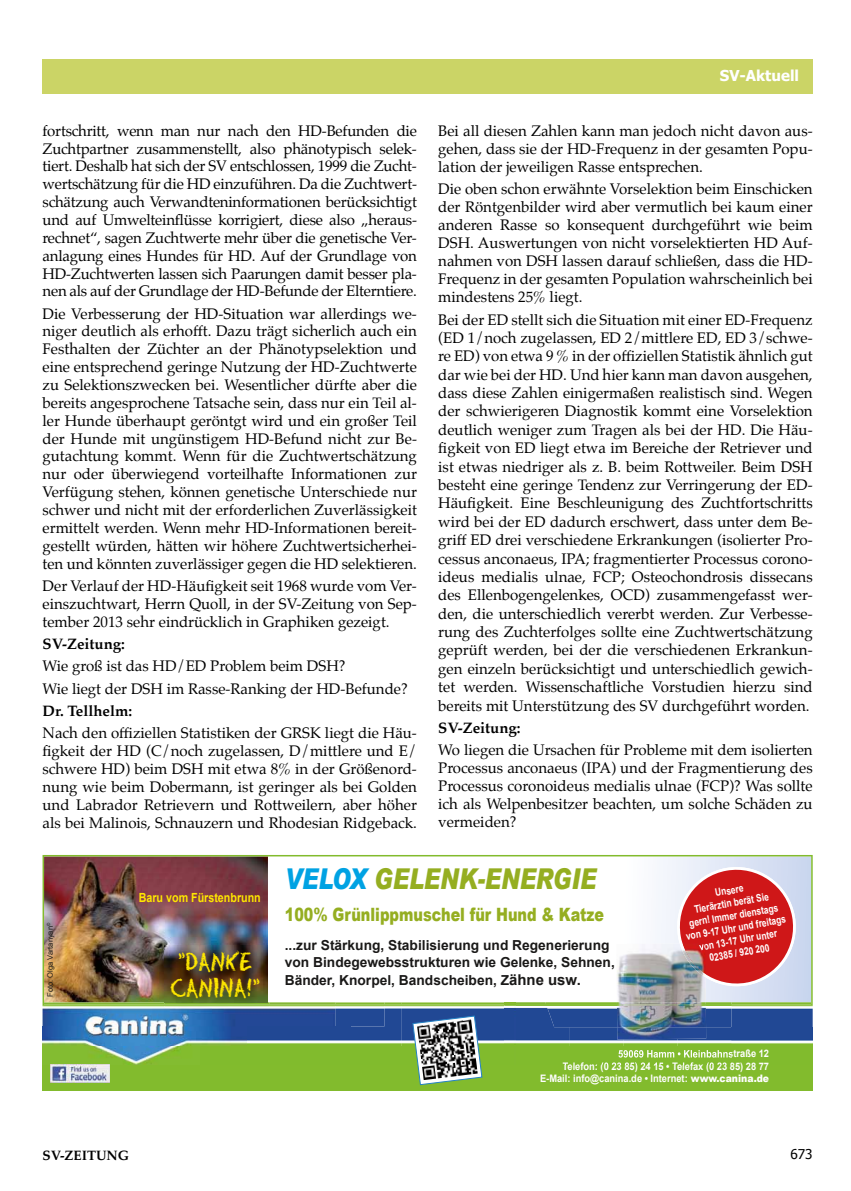
<style>
.page{position:relative;width:851px;height:1191px;background:#fff}
.page>*{position:absolute;margin:0;border:0;box-sizing:border-box;transform-origin:0 0}
.t1{font:italic 900 28.65px "Arial";color:#95ae21;scale:.78 1}
.t2{font:27.15px/26.1px "Eraser Dust";color:#ffe800;scale:.81 1}
.t3{font:900 18.3px "Arial";color:#95ae21;scale:.78 1}
.t4{font:15px/17.9px "Palatino";color:#000;text-align:justify}
.t5{font:700 15px "Palatino";color:#000}
.t6{font:700 15px "Tahoma";color:#fff}
.t7{font:700 13.8px/16.5px "Arial";color:#1a1918}
.t8{font:700 13.5px "Palatino";color:#000}
.t9{font:13.5px "Tahoma";color:#000}
.t10{font:700 12.6px "Arial";color:#ffe800;scale:.85 1}
.t11{font:700 10.5px/12.6px "Arial";color:#fff;text-align:center;scale:.8 1}
.t12{font:700 10.35px/12.5px "Arial";color:#fdfdfd;text-align:right;scale:.9 1}
.t13{font:7.5px "Arial";color:#1a1918}
.s1{color:#00a2e3}
.s2{font-size:14.85px}
.s3{font-weight:900}
</style>
<div class="page">
<div style="left:43px;top:60px;width:769px;height:34px;background:#cbd466"></div>
<div style="left:43px;top:1046px;width:769px;height:45px;background:#82bb2d"></div>
<img style="left:43px;top:1026px;width:307px;height:20px">
<img style="left:350px;top:1005px;width:154px;height:41px">
<img style="left:43px;top:1005px;width:341px;height:21px">
<img style="left:89px;top:1046px;width:586px;height:18px">
<img style="left:731px;top:1005px;width:81px;height:53px">
<img style="left:731px;top:1050px;width:37px;height:7px">
<svg style="left:412px;top:1015px;width:70px;height:70px"></svg>
<img style="left:417px;top:1019px;width:60px;height:61px">
<img style="left:51px;top:1064px;width:58px;height:18px">
<img style="left:165px;top:1005px;width:104px;height:2px">
<img style="left:43px;top:855px;width:769px;height:150px">
<img style="left:706px;top:1002px;width:25px;height:25px">
<img style="left:516px;top:1002px;width:100px;height:2px">
<svg style="left:504px;top:1002px;width:12px;height:2px"></svg>
<img style="left:504px;top:1005px;width:10px;height:59px">
<img style="left:514px;top:1005px;width:55px;height:41px">
<img style="left:569px;top:1027px;width:54px;height:19px">
<img style="left:623px;top:1039px;width:54px;height:7px">
<img style="left:677px;top:1027px;width:54px;height:31px">
<img style="left:546px;top:1005px;width:70px;height:22px">
<svg style="left:514px;top:1046px;width:2px;height:18px"></svg>
<img style="left:618px;top:1050px;width:113px;height:7px">
<img style="left:562px;top:1062px;width:169px;height:2px">
<img style="left:504px;top:1004px;width:227px;height:1px">
<img style="left:616px;top:943px;width:90px;height:96px">
<svg style="left:672px;top:862px;width:128px;height:129px;background:#d36469"></svg>
<img style="left:679px;top:943px;width:26px;height:34px">
<p class="t4" style="left:43px;top:122px;width:376px">fortschritt, wenn man nur nach den HD-Befunden die Zuchtpartner zusammenstellt, also phänotypisch selek&shy;tiert. Deshalb hat sich der SV entschlossen, 1999 die Zucht&shy;wertschätzung für die HD einzuführen. Da die Zuchtwert&shy;schätzung auch Verwandteninformationen berücksichtigt und auf Umwelteinflüsse korrigiert, diese also „heraus&shy;rechnet“, sagen Zuchtwerte mehr über die genetische Ver&shy;anlagung eines Hundes für HD. Auf der Grundlage von HD-Zuchtwerten lassen sich Paarungen damit besser pla&shy;nen als auf der Grundlage der HD-Befunde der Elterntiere.</p>
<p class="t4" style="left:43px;top:304px;width:376px">Die Verbesserung der HD-Situation war allerdings we&shy;niger deutlich als erhofft. Dazu trägt sicherlich auch ein Festhalten der Züchter an der Phänotypselektion und eine entsprechend geringe Nutzung der HD-Zuchtwerte zu Selektionszwecken bei. Wesentlicher dürfte aber die bereits angesprochene Tatsache sein, dass nur ein Teil al&shy;ler Hunde überhaupt geröntgt wird und ein großer Teil der Hunde mit ungünstigem HD-Befund nicht zur Be&shy;gutachtung kommt. Wenn für die Zuchtwertschätzung nur oder überwiegend vorteilhafte Informationen zur Verfügung stehen, können genetische Unterschiede nur schwer und nicht mit der erforderlichen Zuverlässigkeit ermittelt werden. Wenn mehr HD-Informationen bereit&shy;gestellt würden, hätten wir höhere Zuchtwertsicherhei&shy;ten und könnten zuverlässiger gegen die HD selektieren.</p>
<p class="t4" style="left:43px;top:576px;width:376px">Der Verlauf der HD-Häufigkeit seit 1968 wurde vom Ver&shy;einszuchtwart, Herrn Quoll, in der SV-Zeitung von Sep&shy;tember 2013 sehr eindrücklich in Graphiken gezeigt.</p>
<p class="t5" style="left:43px;top:631px;width:84px">SV-Zeitung:</p>
<p class="t4" style="left:43px;top:655px;width:366px;line-height:22.2px">Wie groß ist das HD/ED Problem beim DSH?<br>Wie liegt der DSH im Rasse-Ranking der HD-Befunde?</p>
<p class="t5" style="left:43px;top:698px;width:91px">Dr. Tellhelm:</p>
<p class="t4" style="left:43px;top:724px;width:376px">Nach den offiziellen Statistiken der GRSK liegt die Häu&shy;figkeit der HD (C/noch zugelassen, D/mittlere und E/ schwere HD) beim DSH mit etwa 8% in der Größenord&shy;nung wie beim Dobermann, ist geringer als bei Golden und Labrador Retrievern und Rottweilern, aber höher als bei Malinois, Schnauzern und Rhodesian Ridgeback.</p>
<p class="t6" style="left:719px;top:66px;width:81px">SV-Aktuell</p>
<p class="t4" style="left:438px;top:121px;width:376px">Bei all diesen Zahlen kann man jedoch nicht davon aus&shy;gehen, dass sie der HD-Frequenz in der gesamten Popu&shy;lation der jeweiligen Rasse entsprechen.</p>
<p class="t4" style="left:438px;top:180px;width:376px">Die oben schon erwähnte Vorselektion beim Einschicken der Röntgenbilder wird aber vermutlich bei kaum einer anderen Rasse so konsequent durchgeführt wie beim DSH. Auswertungen von nicht vorselektierten HD Auf&shy;nahmen von DSH lassen darauf schließen, dass die HD-Frequenz in der gesamten Population wahrscheinlich bei mindestens 25% liegt.</p>
<p class="t4" style="left:438px;top:310px;width:376px;line-height:18.3px">Bei der ED stellt sich die Situation mit einer ED-Frequenz (ED 1/noch zugelassen, ED 2/mittlere ED, ED 3/schwe&shy;re ED) von etwa 9 % in der offiziellen Statistik ähnlich gut dar wie bei der HD. Und hier kann man davon ausgehen, dass diese Zahlen einigermaßen realistisch sind. Wegen der schwierigeren Diagnostik kommt eine Vorselektion deutlich weniger zum Tragen als bei der HD. Die Häu&shy;figkeit von ED liegt etwa im Bereiche der Retriever und ist etwas niedriger als z. B. beim Rottweiler. Beim DSH besteht eine geringe Tendenz zur Verringerung der ED-Häufigkeit. Eine Beschleunigung des Zuchtfortschritts wird bei der ED dadurch erschwert, dass unter dem Be&shy;griff ED drei verschiedene Erkrankungen (isolierter Pro&shy;cessus anconaeus, IPA; fragmentierter Processus corono&shy;ideus medialis ulnae, FCP; Osteochondrosis dissecans des Ellenbogengelenkes, OCD) zusammengefasst wer&shy;den, die unterschiedlich vererbt werden. Zur Verbesse&shy;rung des Zuchterfolges sollte eine Zuchtwertschätzung geprüft werden, bei der die verschiedenen Erkrankun&shy;gen einzeln berücksichtigt und unterschiedlich gewich&shy;tet werden. Wissenschaftliche Vorstudien hierzu sind bereits mit Unterstützung des SV durchgeführt worden.</p>
<p class="t5" style="left:438px;top:715px;width:84px">SV-Zeitung:</p>
<p class="t4" style="left:438px;top:741px;width:376px">Wo liegen die Ursachen für Probleme mit dem isolierten Processus anconaeus (IPA) und der Fragmentierung des Processus coronoideus medialis ulnae (FCP)? Was sollte ich als Welpenbesitzer beachten, um solche Schäden zu vermeiden?</p>
<p class="t13" style="left:45px;top:997px;width:75px;rotate:-90deg">Foto: Olga Vartanyan<sup>©</sup></p>
<p class="t10" style="left:139px;top:889px;width:145px">Baru vom Fürstenbrunn</p>
<h2 class="t2" style="left:170px;top:947px;width:112px">”DANKE<br>CANINA!”</h2>
<h1 class="t1" style="left:285px;top:861px;width:401px"><span class="s1">VELOX</span> GELENK-ENERGIE</h1>
<p class="t3" style="left:285px;top:900px;width:410px">100% Grünlippmuschel für Hund &amp; Katze</p>
<p class="t7" style="left:285px;top:937px;width:331px">...zur Stärkung, Stabilisierung und Regenerierung von Bindegewebsstrukturen wie Gelenke, Sehnen,</p>
<p class="t7" style="left:285px;top:972px;width:297px">Bänder, Knorpel, Bandscheiben, Z<span class="s2">ähne usw.</span></p>
<p class="t11" style="left:678px;top:893px;width:128px;rotate:-10deg">Unsere<br>Tierärztin berät Sie<br>gern! Immer dienstags von 9-17 Uhr und freitags von 13-17 Uhr unter<br>02385 / 920 200</p>
<p class="t12" style="left:540px;top:1060px;width:256px">Telefon: (0 23 85) 24 15 • Telefax (0 23 85) 28 77<br>E-Mail: info@canina.de • Internet: <span class="s3">www.canina.de</span></p>
<p class="t8" style="left:43px;top:1143px;width:88px">SV-ZEITUNG</p>
<p class="t9" style="left:790px;top:1145px;width:24px">673</p>
</div>
